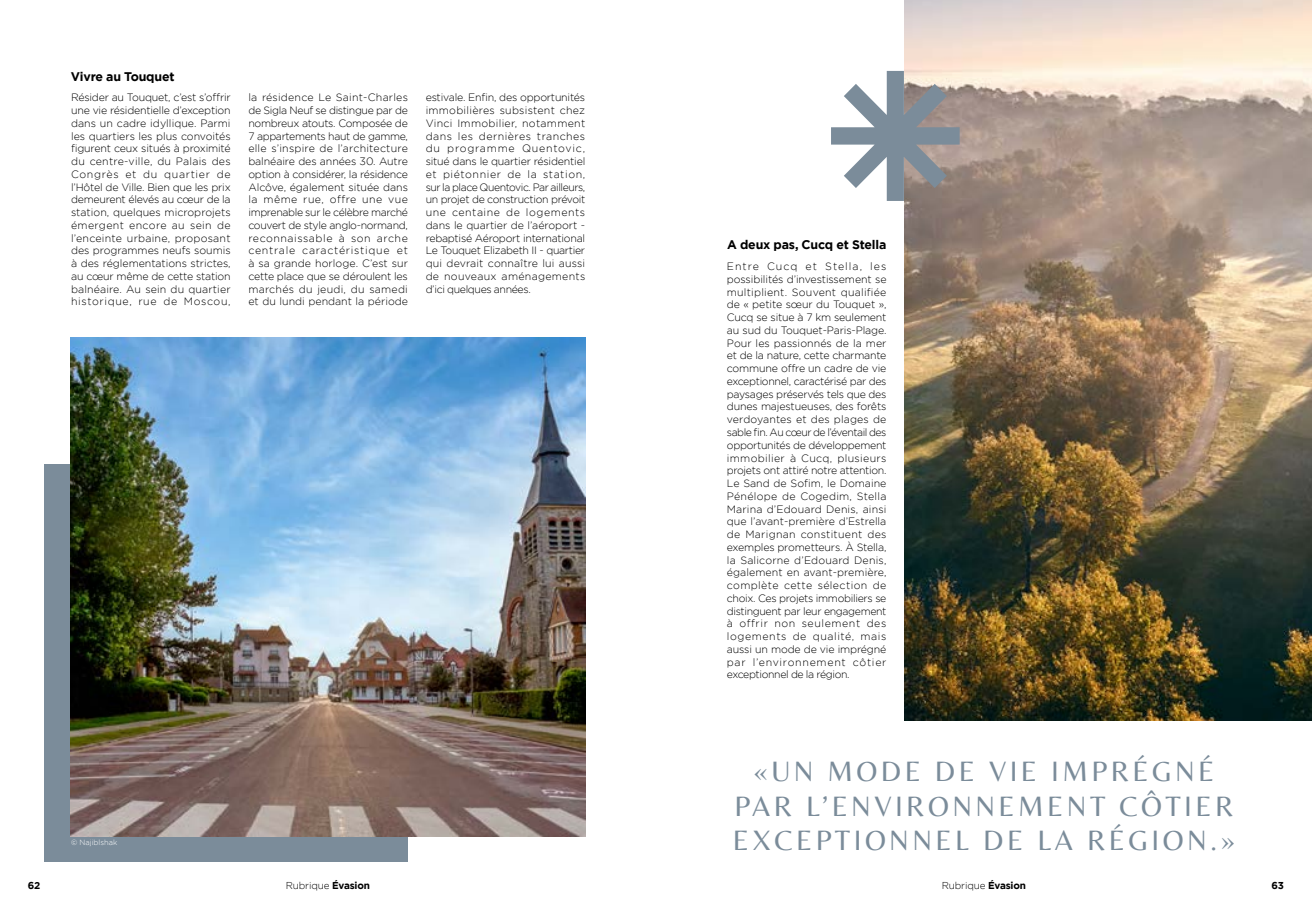
<style>
.page{position:relative;width:1312px;height:922px;background:#fff}
.page>*{position:absolute;margin:0;border:0;box-sizing:border-box;transform-origin:0 0}
.t1{font:28.75px/34.5px "Belleza";letter-spacing:.12em;color:#7b8c9a;text-align:center}
.t2{font:700 12.5px "Gotham";letter-spacing:-.01em;color:#000}
.t3{font:300 10.62px/12.8px "Gotham";letter-spacing:.01em;color:#000;text-align:justify}
.t4{font:300 10px "Gotham";letter-spacing:-.01em;color:#000}
.t5{font:700 10px "Gotham";color:#000}
.t6{font:300 7.5px "Gotham";color:#fff}
.s1{font-weight:700}
</style>
<div class="page">
<div style="left:44px;top:464px;width:363px;height:397px;background:#7b8c9a"></div>
<img style="left:71px;top:337px;width:514px;height:499px">
<img style="left:904px;top:0;width:407px;height:720px">
<svg style="left:831px;top:71px;width:128px;height:130px"></svg>
<p class="t2" style="left:71px;top:68px;width:105px">Vivre au Touquet</p>
<p class="t3" style="left:71px;top:91px;width:161px">Résider au Touquet, c’est s’offrir une vie résidentielle d’exception dans un cadre idyllique. Parmi les quartiers les plus convoités figurent ceux situés à proximité du centre-ville, du Palais des Congrès et du quartier de l’Hôtel de Ville. Bien que les prix demeurent élevés au cœur de la station, quelques microprojets émergent encore au sein de l’enceinte urbaine, proposant des programmes neufs soumis à des réglementations strictes, au cœur même de cette station balnéaire. Au sein du quartier historique, rue de Moscou,</p>
<p class="t3" style="left:248px;top:91px;width:161px">la résidence Le Saint-Charles de Sigla Neuf se distingue par de nombreux atouts. Composée de 7 appartements haut de gamme, elle s’inspire de l’architecture balnéaire des années 30. Autre option à considérer, la résidence Alcôve, également située dans la même rue, offre une vue imprenable sur le célèbre marché couvert de style anglo-normand, reconnaissable à son arche centrale caractéristique et à sa grande horloge. C’est sur cette place que se déroulent les marchés du jeudi, du samedi et du lundi pendant la période</p>
<p class="t3" style="left:425px;top:91px;width:161px">estivale. Enfin, des opportunités immobilières subsistent chez Vinci Immobilier, notamment dans les dernières tranches du programme Quentovic, situé dans le quartier résidentiel et piétonnier de la station, sur la place Quentovic. Par ailleurs, un projet de construction prévoit une centaine de logements dans le quartier de l’aéroport - rebaptisé Aéroport international Le Touquet Elizabeth II - quartier qui devrait connaître lui aussi de nouveaux aménagements d’ici quelques années.</p>
<p class="t6" style="left:71px;top:837px;width:48px">© Najiblshak</p>
<p class="t2" style="left:727px;top:236px;width:161px">A deux pas, Cucq et Stella</p>
<p class="t3" style="left:726px;top:259px;width:161px">Entre Cucq et Stella, les possibilités d’investissement se multiplient. Souvent qualifiée de « petite sœur du Touquet », Cucq se situe à 7 km seulement au sud du Touquet-Paris-Plage.<br>Pour les passionnés de la mer et de la nature, cette charmante commune offre un cadre de vie exceptionnel, caractérisé par des paysages préservés tels que des dunes majestueuses, des forêts verdoyantes et des plages de sable fin. Au cœur de l’éventail des opportunités de développement immobilier à Cucq, plusieurs projets ont attiré notre attention.<br>Le Sand de Sofim, le Domaine Pénélope de Cogedim, Stella Marina d’Edouard Denis, ainsi que l’avant-première d’Estrella de Marignan constituent des exemples prometteurs. À Stella, la Salicorne d’Edouard Denis, également en avant-première, complète cette sélection de choix. Ces projets immobiliers se distinguent par leur engagement à offrir non seulement des logements de qualité, mais aussi un mode de vie imprégné par l’environnement côtier exceptionnel de la région.</p>
<h1 class="t1" style="left:734px;top:751px;width:500px">«UN MODE DE VIE IMPRÉGNÉ<br>PAR L’ENVIRONNEMENT CÔTIER</h1>
<h1 class="t1" style="left:732px;top:820px;width:504px">EXCEPTIONNEL DE LA RÉGION.»</h1>
<p class="t5" style="left:28px;top:879px;width:14px">62</p>
<p class="t4" style="left:286px;top:879px;width:86px">Rubrique <span class="s1">Évasion</span></p>
<p class="t4" style="left:941px;top:879px;width:86px">Rubrique <span class="s1">Évasion</span></p>
<p class="t5" style="left:1270px;top:879px;width:14px">63</p>
</div>
